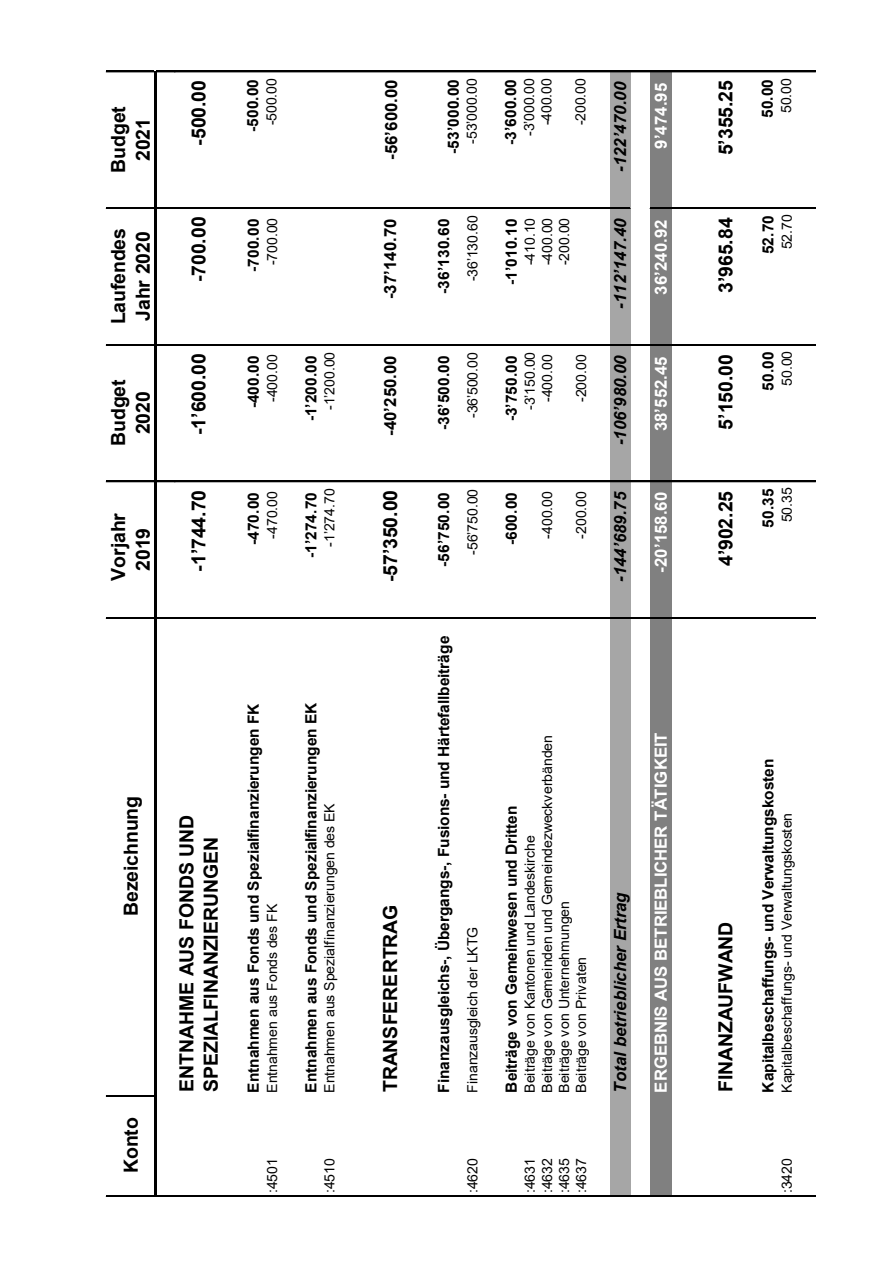
<style>
.page{position:relative;width:893px;height:1263px;background:#fff}
.page>*{position:absolute;margin:0;border:0;box-sizing:border-box;transform-origin:0 0}
.t1{font:700 19.5px/24.5px "Arial";letter-spacing:-.005em;color:#000;text-align:center}
.t2{font:700 16.8px "Arial";color:#fff}
.t3{font:italic 700 16.8px "Arial";letter-spacing:.005em;color:#000}
.t4{font:700 16.8px "Arial";letter-spacing:.005em;color:#000}
.t5{font:700 15.45px "Arial";color:#000}
.t6{font:14.1px "Arial";letter-spacing:-.01em;color:#000}
</style>
<div class="page">
<hr style="left:106px;top:1196px;width:48px;height:1px;background:#000">
<hr style="left:106px;top:1195px;width:48px;height:1px;background:#000">
<hr style="left:106px;top:618px;width:48px;height:1px;background:#000">
<hr style="left:106px;top:617px;width:48px;height:1px;background:#000">
<hr style="left:106px;top:481px;width:48px;height:1px;background:#000">
<hr style="left:106px;top:345px;width:48px;height:1px;background:#000">
<hr style="left:106px;top:344px;width:48px;height:1px;background:#000">
<hr style="left:106px;top:207px;width:48px;height:2px;background:#000">
<hr style="left:106px;top:72px;width:48px;height:1px;background:#000">
<hr style="left:106px;top:71px;width:48px;height:1px;background:#000">
<svg style="left:157px;top:1195px;width:18px;height:2px"></svg>
<hr style="left:106px;top:1096px;width:48px;height:1px;background:#000">
<hr style="left:106px;top:1095px;width:48px;height:1px;background:#000">
<svg style="left:157px;top:617px;width:18px;height:2px"></svg>
<svg style="left:157px;top:481px;width:18px;height:1px"></svg>
<svg style="left:157px;top:344px;width:18px;height:2px"></svg>
<svg style="left:157px;top:207px;width:18px;height:2px"></svg>
<svg style="left:157px;top:71px;width:18px;height:2px"></svg>
<hr style="left:154px;top:71px;width:3px;height:1125px;background:#000">
<div style="left:610px;top:71px;width:20px;height:1124px;background:#a6a6a6"></div>
<div style="left:650px;top:71px;width:21px;height:1124px;background:#808080"></div>
<hr style="left:175px;top:207px;width:455px;height:2px;background:#000">
<hr style="left:175px;top:1196px;width:640px;height:1px;background:#000">
<hr style="left:175px;top:1195px;width:640px;height:1px;background:#000">
<hr style="left:175px;top:618px;width:640px;height:1px;background:#000">
<hr style="left:175px;top:617px;width:640px;height:1px;background:#000">
<hr style="left:175px;top:481px;width:640px;height:1px;background:#000">
<hr style="left:175px;top:345px;width:640px;height:1px;background:#000">
<hr style="left:175px;top:344px;width:640px;height:1px;background:#000">
<hr style="left:650px;top:207px;width:165px;height:2px;background:#000">
<hr style="left:175px;top:72px;width:640px;height:1px;background:#000">
<hr style="left:175px;top:71px;width:640px;height:1px;background:#000">
<h1 class="t1" style="left:106px;top:173px;width:68px;rotate:-90deg">Budget<br>2021</h1>
<h1 class="t1" style="left:106px;top:324px;width:98px;text-align:left;rotate:-90deg">Laufendes<br>Jahr 2020</h1>
<h1 class="t1" style="left:106px;top:446px;width:68px;rotate:-90deg">Budget<br>2020</h1>
<h1 class="t1" style="left:106px;top:581px;width:70px;rotate:-90deg">Vorjahr<br>2019</h1>
<h1 class="t1" style="left:187px;top:146px;width:67px;rotate:-90deg">-500.00</h1>
<h1 class="t1" style="left:187px;top:282px;width:67px;rotate:-90deg">-700.00</h1>
<h1 class="t1" style="left:187px;top:435px;width:83px;rotate:-90deg">-1’600.00</h1>
<h1 class="t1" style="left:187px;top:571px;width:83px;rotate:-90deg">-1’744.70</h1>
<p class="t6" style="left:262px;top:125px;width:49px;rotate:-90deg">-500.00</p>
<p class="t5" style="left:242px;top:132px;width:54px;rotate:-90deg">-500.00</p>
<p class="t6" style="left:262px;top:265px;width:49px;rotate:-90deg">-700.00</p>
<p class="t5" style="left:243px;top:272px;width:54px;rotate:-90deg">-700.00</p>
<p class="t6" style="left:262px;top:402px;width:49px;rotate:-90deg">-400.00</p>
<p class="t5" style="left:243px;top:408px;width:54px;rotate:-90deg">-400.00</p>
<p class="t6" style="left:262px;top:539px;width:49px;rotate:-90deg">-470.00</p>
<p class="t5" style="left:243px;top:545px;width:54px;rotate:-90deg">-470.00</p>
<p class="t6" style="left:320px;top:410px;width:60px;rotate:-90deg">-1’200.00</p>
<p class="t5" style="left:300px;top:421px;width:67px;rotate:-90deg">-1’200.00</p>
<p class="t6" style="left:320px;top:547px;width:60px;rotate:-90deg">-1’274.70</p>
<p class="t5" style="left:300px;top:558px;width:67px;rotate:-90deg">-1’274.70</p>
<h1 class="t1" style="left:119px;top:916px;width:122px;rotate:-90deg">Bezeichnung</h1>
<h1 class="t1" style="left:119px;top:1173px;width:57px;rotate:-90deg">Konto</h1>
<h1 class="t1" style="left:175px;top:1092px;width:279px;text-align:left;rotate:-90deg">ENTNAHME AUS FONDS UND<br>SPEZIALFINANZIERUNGEN</h1>
<p class="t5" style="left:243px;top:1092px;width:391px;rotate:-90deg">Entnahmen aus Fonds und Spezialfinanzierungen FK</p>
<p class="t6" style="left:262px;top:1093px;width:190px;rotate:-90deg">Entnahmen aus Fonds des FK</p>
<p class="t6" style="left:262px;top:1193px;width:37px;rotate:-90deg">:4501</p>
<p class="t5" style="left:300px;top:1092px;width:392px;rotate:-90deg">Entnahmen aus Fonds und Spezialfinanzierungen EK</p>
<p class="t6" style="left:320px;top:1093px;width:291px;rotate:-90deg">Entnahmen aus Spezialfinanzierungen des EK</p>
<p class="t6" style="left:320px;top:1193px;width:37px;rotate:-90deg">:4510</p>
<p class="t4" style="left:379px;top:160px;width:82px;rotate:-90deg">-56’600.00</p>
<p class="t4" style="left:378px;top:299px;width:82px;rotate:-90deg">-37’140.70</p>
<p class="t4" style="left:378px;top:436px;width:82px;rotate:-90deg">-40’250.00</p>
<h1 class="t1" style="left:378px;top:582px;width:94px;rotate:-90deg">-57’350.00</h1>
<h1 class="t1" style="left:378px;top:1092px;width:189px;rotate:-90deg">TRANSFERERTRAG</h1>
<p class="t6" style="left:462px;top:144px;width:67px;rotate:-90deg">-53’000.00</p>
<p class="t5" style="left:442px;top:154px;width:76px;rotate:-90deg">-53’000.00</p>
<p class="t5" style="left:433px;top:294px;width:76px;rotate:-90deg">-36’130.60</p>
<p class="t6" style="left:463px;top:281px;width:67px;rotate:-90deg">-36’130.60</p>
<p class="t5" style="left:433px;top:430px;width:76px;rotate:-90deg">-36’500.00</p>
<p class="t6" style="left:463px;top:418px;width:67px;rotate:-90deg">-36’500.00</p>
<p class="t5" style="left:433px;top:567px;width:76px;rotate:-90deg">-56’750.00</p>
<p class="t6" style="left:463px;top:555px;width:67px;rotate:-90deg">-56’750.00</p>
<p class="t6" style="left:520px;top:136px;width:60px;rotate:-90deg">-3’000.00</p>
<p class="t6" style="left:537px;top:125px;width:49px;rotate:-90deg">-400.00</p>
<p class="t5" style="left:500px;top:145px;width:67px;rotate:-90deg">-3’600.00</p>
<p class="t6" style="left:571px;top:125px;width:49px;rotate:-90deg">-200.00</p>
<p class="t6" style="left:520px;top:265px;width:49px;rotate:-90deg">-410.10</p>
<p class="t6" style="left:537px;top:265px;width:49px;rotate:-90deg">-400.00</p>
<p class="t6" style="left:554px;top:265px;width:49px;rotate:-90deg">-200.00</p>
<p class="t5" style="left:500px;top:285px;width:67px;rotate:-90deg">-1’010.10</p>
<p class="t6" style="left:520px;top:410px;width:60px;rotate:-90deg">-3’150.00</p>
<p class="t6" style="left:537px;top:402px;width:49px;rotate:-90deg">-400.00</p>
<p class="t5" style="left:500px;top:421px;width:67px;rotate:-90deg">-3’750.00</p>
<p class="t6" style="left:572px;top:402px;width:49px;rotate:-90deg">-200.00</p>
<p class="t5" style="left:500px;top:545px;width:54px;rotate:-90deg">-600.00</p>
<p class="t6" style="left:537px;top:539px;width:49px;rotate:-90deg">-400.00</p>
<p class="t6" style="left:572px;top:539px;width:49px;rotate:-90deg">-200.00</p>
<p class="t5" style="left:433px;top:1092px;width:458px;rotate:-90deg">Finanzausgleichs-, Übergangs-, Fusions- und Härtefallbeiträge</p>
<p class="t6" style="left:463px;top:1093px;width:168px;rotate:-90deg">Finanzausgleich der LKTG</p>
<p class="t6" style="left:537px;top:1093px;width:359px;rotate:-90deg">Beiträge von Gemeinden und Gemeindezweckverbänden</p>
<p class="t5" style="left:500px;top:1092px;width:289px;rotate:-90deg">Beiträge von Gemeinwesen und Dritten</p>
<p class="t6" style="left:520px;top:1093px;width:259px;rotate:-90deg">Beiträge von Kantonen und Landeskirche</p>
<p class="t6" style="left:554px;top:1093px;width:193px;rotate:-90deg">Beiträge von Unternehmungen</p>
<p class="t6" style="left:572px;top:1093px;width:137px;rotate:-90deg">Beiträge von Privaten</p>
<p class="t3" style="left:609px;top:172px;width:92px;rotate:-90deg">-122’470.00</p>
<p class="t3" style="left:609px;top:309px;width:92px;rotate:-90deg">-112’147.40</p>
<p class="t3" style="left:609px;top:445px;width:92px;rotate:-90deg">-106’980.00</p>
<p class="t3" style="left:609px;top:582px;width:92px;rotate:-90deg">-144’689.75</p>
<p class="t2" style="left:649px;top:149px;width:67px;rotate:-90deg">9’474.95</p>
<p class="t2" style="left:649px;top:295px;width:77px;rotate:-90deg">36’240.92</p>
<p class="t2" style="left:649px;top:431px;width:77px;rotate:-90deg">38’552.45</p>
<p class="t2" style="left:649px;top:573px;width:82px;rotate:-90deg">-20’158.60</p>
<p class="t3" style="left:609px;top:1092px;width:202px;rotate:-90deg">Total betrieblicher Ertrag</p>
<p class="t2" style="left:649px;top:1092px;width:361px;rotate:-90deg">ERGEBNIS AUS BETRIEBLICHER TÄTIGKEIT</p>
<p class="t6" style="left:463px;top:1193px;width:37px;rotate:-90deg">:4620</p>
<p class="t6" style="left:554px;top:1193px;width:37px;rotate:-90deg">:4635</p>
<p class="t6" style="left:572px;top:1193px;width:37px;rotate:-90deg">:4637</p>
<p class="t6" style="left:537px;top:1193px;width:37px;rotate:-90deg">:4632</p>
<p class="t6" style="left:520px;top:1193px;width:37px;rotate:-90deg">:4631</p>
<h1 class="t1" style="left:714px;top:155px;width:77px;rotate:-90deg">5’355.25</h1>
<h1 class="t1" style="left:714px;top:293px;width:77px;rotate:-90deg">3’965.84</h1>
<h1 class="t1" style="left:714px;top:430px;width:77px;rotate:-90deg">5’150.00</h1>
<h1 class="t1" style="left:714px;top:566px;width:77px;rotate:-90deg">4’902.25</h1>
<p class="t6" style="left:776px;top:113px;width:37px;rotate:-90deg">50.00</p>
<p class="t5" style="left:757px;top:118px;width:41px;rotate:-90deg">50.00</p>
<p class="t6" style="left:777px;top:249px;width:37px;rotate:-90deg">52.70</p>
<p class="t5" style="left:757px;top:254px;width:41px;rotate:-90deg">52.70</p>
<p class="t6" style="left:777px;top:386px;width:37px;rotate:-90deg">50.00</p>
<p class="t5" style="left:757px;top:391px;width:41px;rotate:-90deg">50.00</p>
<p class="t6" style="left:777px;top:522px;width:37px;rotate:-90deg">50.35</p>
<p class="t5" style="left:757px;top:527px;width:41px;rotate:-90deg">50.35</p>
<h1 class="t1" style="left:714px;top:1092px;width:172px;rotate:-90deg">FINANZAUFWAND</h1>
<p class="t5" style="left:757px;top:1092px;width:335px;rotate:-90deg">Kapitalbeschaffungs- und Verwaltungskosten</p>
<p class="t6" style="left:777px;top:1093px;width:281px;rotate:-90deg">Kapitalbeschaffungs- und Verwaltungskosten</p>
<p class="t6" style="left:777px;top:1193px;width:37px;rotate:-90deg">:3420</p>
</div>
